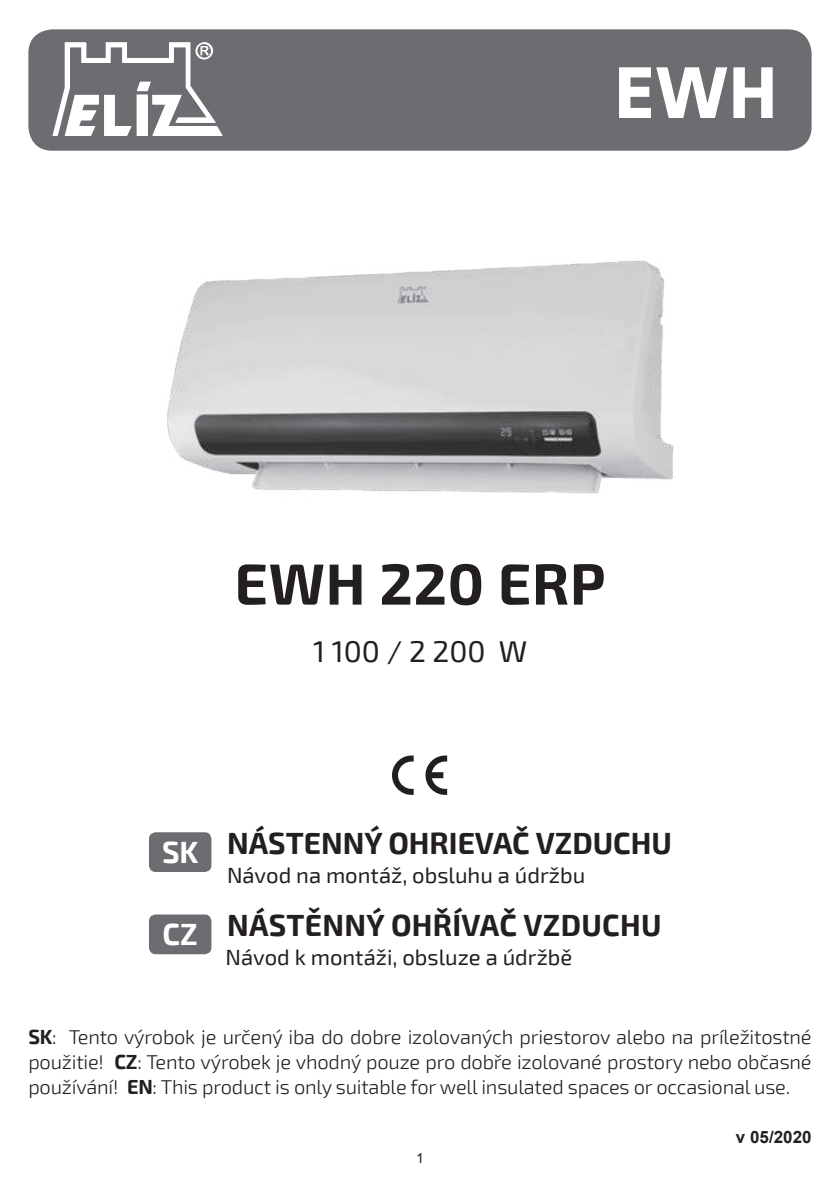
<style>
.page{position:relative;width:840px;height:1191px;background:#fff}
.page>*{position:absolute;margin:0;border:0;box-sizing:border-box;transform-origin:0 0}
.t1{font:700 76px "Klavika";color:#fff}
.t2{font:700 58px "Exo 2";letter-spacing:.01em;color:#231f20}
.t3{font:700 30px "Exo 2";color:#231f20}
.t4{font:30px "Exo 2";color:#231f20}
.t5{font:22px "Exo 2";color:#231f20}
.t6{font:300 20px/25.2px "Exo 2";letter-spacing:-.01em;color:#231f20;text-align:justify}
.t7{font:700 17px "Arial";color:#231f20}
.t8{font:14px "Arial";color:#231f20}
.s1{color:#fff}
.s2{font-weight:700}
</style>
<div class="page">
<svg style="left:392px;top:755px;width:56px;height:40px"></svg>
<img style="left:167px;top:260px;width:507px;height:234px">
<div style="left:150px;top:833px;width:60px;height:38px;background:#6c6d70;border-radius:6px"></div>
<div style="left:149px;top:832px;width:62px;height:40px;border:2px solid #6c6d70;border-radius:6px"></div>
<div style="left:150px;top:915px;width:60px;height:38px;background:#6c6d70;border-radius:6px"></div>
<div style="left:149px;top:914px;width:62px;height:40px;border:2px solid #6c6d70;border-radius:6px"></div>
<div style="left:28px;top:29px;width:783px;height:122px;background:#6c6d70;border-radius:24px"></div>
<svg style="left:52px;top:42px;width:171px;height:94px"></svg>
<h1 class="t1" style="left:613px;top:51px;width:165px">EWH</h1>
<h2 class="t2" style="left:234px;top:549px;width:372px">EWH 220 ERP</h2>
<h3 class="t4" style="left:313px;top:634px;width:215px">1 100 / 2 200 W</h3>
<h3 class="t3" style="left:162px;top:825px;width:511px"><span class="s1">SK</span> NÁSTENNÝ OHRIEVAČ VZDUCHU</h3>
<p class="t5" style="left:227px;top:863px;width:359px">Návod na montáž, obsluhu a údržbu</p>
<h3 class="t3" style="left:162px;top:907px;width:500px"><span class="s1">CZ</span> NÁSTĚNNÝ OHŘÍVAČ VZDUCHU</h3>
<p class="t5" style="left:225px;top:944px;width:348px">Návod k montáži, obsluze a údržbě</p>
<p class="t6" style="left:28px;top:1024px;width:784px"><span class="s2">SK</span>: Tento výrobok je určený iba do dobre izolovaných priestorov alebo na príležitostné použitie! <span class="s2">CZ</span>: Tento výrobek je vhodný pouze pro dobře izolované prostory nebo občasné používání! <span class="s2">EN</span>: This product is only suitable for well insulated spaces or occasional use.</p>
<p class="t8" style="left:416px;top:1148px;width:9px">1</p>
<p class="t7" style="left:735px;top:1126px;width:77px">v 05/2020</p>
</div>
